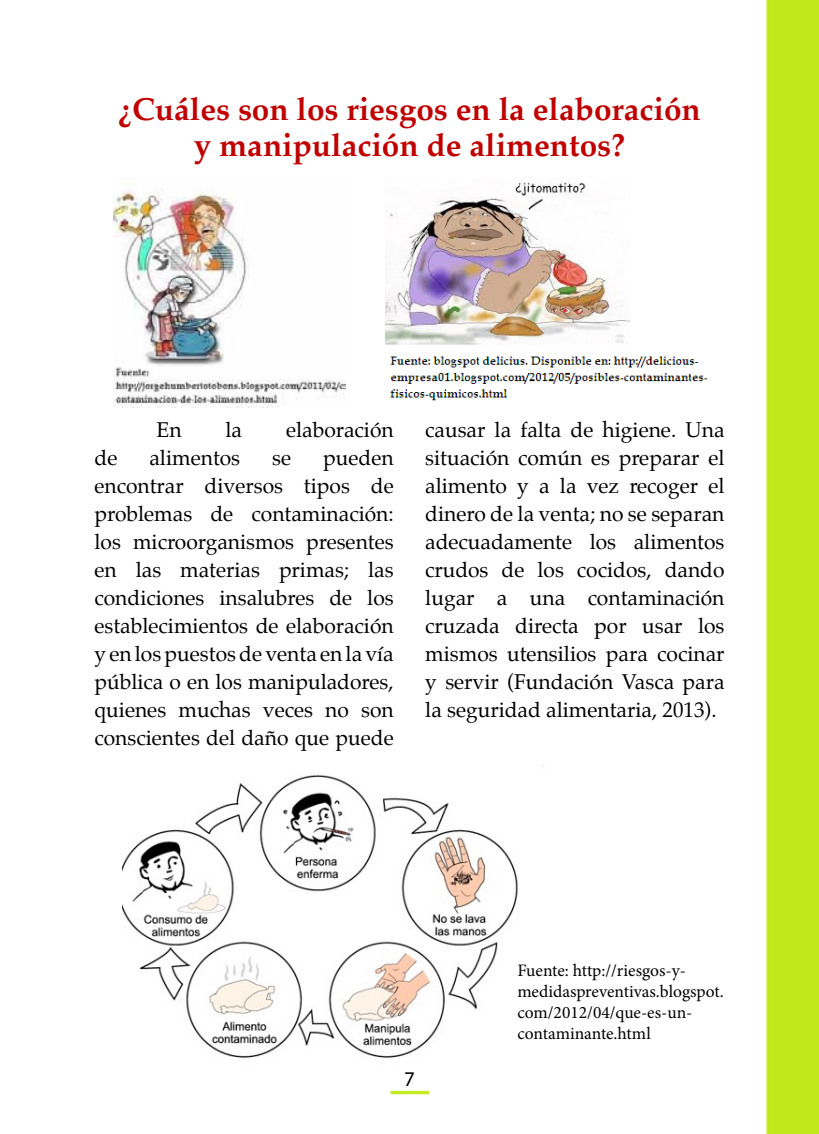
<style>
.page{position:relative;width:819px;height:1134px;background:#fff}
.page>*{position:absolute;margin:0;border:0;box-sizing:border-box;transform-origin:0 0}
.t1{font:700 31.5px/35.4px "Palatino";color:#c00000;text-align:center}
.t2{font:21px/28px "Palatino";color:#000;text-align:justify}
.t3{font:21px "Myriad";color:#000}
.t4{font:17.5px/21px "Minion Pro";color:#000}
</style>
<div class="page">
<div style="left:766px;top:0;width:53px;height:1134px;background:#bfe91b"></div>
<hr style="left:391px;top:1091px;width:38px;height:3px;background:#c5eb23">
<img style="left:113px;top:181px;width:233px;height:227px">
<img style="left:386px;top:182px;width:322px;height:219px">
<img style="left:122px;top:765px;width:421px;height:293px">
<h1 class="t1" style="left:118px;top:95px;width:584px">¿Cuáles son los riesgos en la elaboración y manipulación de alimentos?</h1>
<p class="t2" style="left:157px;top:418px;width:27px">En</p>
<p class="t2" style="left:226px;top:418px;width:18px">la</p>
<p class="t2" style="left:286px;top:418px;width:109px">elaboración</p>
<p class="t2" style="left:95px;top:446px;width:24px">de</p>
<p class="t2" style="left:149px;top:446px;width:92px">alimentos</p>
<p class="t2" style="left:272px;top:446px;width:20px">se</p>
<p class="t2" style="left:95px;top:446px;width:301px;text-indent:229px">pueden encontrar diversos tipos de problemas de contaminación: los microorganismos presentes en las materias primas; las condiciones insalubres de los establecimientos de elaboración y en los puestos de venta en la vía pública o en los manipuladores, quienes muchas veces no son conscientes del daño que puede</p>
<p class="t2" style="left:425px;top:418px;width:301px">causar la falta de higiene. Una situación común es preparar el alimento y a la vez recoger el dinero de la venta; no se separan adecuadamente los alimentos crudos de los cocidos, dando lugar a una contaminación cruzada directa por usar los mismos utensilios para cocinar y servir (Fundación Vasca para la seguridad alimentaria, 2013).</p>
<p class="t3" style="left:404px;top:1068px;width:12px">7</p>
<p class="t4" style="left:517px;top:960px;width:208px">Fuente: http://riesgos-y&shy;medidaspreventivas.blogspot. com/2012/04/que-es-un&shy;contaminante.html</p>
</div>
